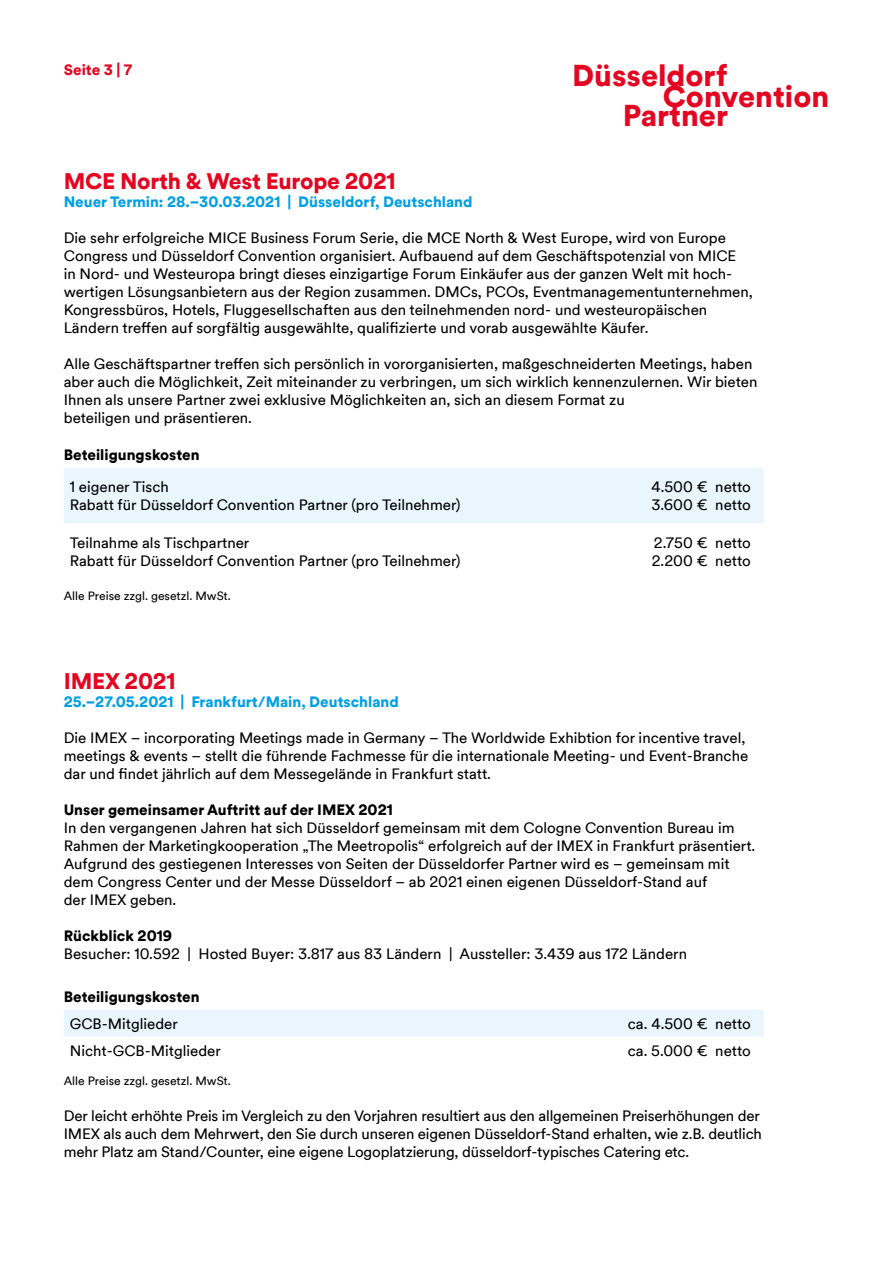
<style>
.page{position:relative;width:893px;height:1263px;background:#fff}
.page>*{position:absolute;margin:0;border:0;box-sizing:border-box;transform-origin:0 0}
.t1{font:900 30.15px "Duesseldorf Circular TT";color:#e40521}
.t2{font:900 22.5px "Duesseldorf Circular TT";letter-spacing:-.01em;color:#e40521}
.t3{font:15px/18px "Duesseldorf Circular TT";color:#000}
.t4{font:900 15px "Duesseldorf Circular TT";color:#009fe3}
.t5{font:900 15px "Duesseldorf Circular TT";color:#000}
.t6{font:900 15px "Duesseldorf Circular TT";color:#e40521}
.t7{font:12px "Duesseldorf Circular TT";color:#000}
</style>
<div class="page">
<div style="left:64px;top:1010px;width:700px;height:27px;background:#eaf6fe"></div>
<div style="left:64px;top:468px;width:700px;height:55px;background:#eaf6fe"></div>
<p class="t6" style="left:64px;top:60px;width:70px">Seite 3 | 7</p>
<h1 class="t1" style="left:572px;top:54px;width:157px">Düsseldorf</h1>
<h1 class="t1" style="left:663px;top:75px;width:168px">Convention</h1>
<h1 class="t1" style="left:623px;top:94px;width:107px">Partner</h1>
<h2 class="t2" style="left:64px;top:165px;width:333px">MCE North &amp; West Europe 2021</h2>
<p class="t4" style="left:64px;top:191px;width:410px">Neuer Termin: 28.–30.03.2021 | Düsseldorf, Deutschland</p>
<p class="t3" style="left:64px;top:228px;width:690px">Die sehr erfolgreiche MICE Business Forum Serie, die MCE North &amp; West Europe, wird von Europe Congress und Düsseldorf Convention organisiert. Aufbauend auf dem Geschäftspotenzial von MICE<br>in Nord- und Westeuropa bringt dieses einzigartige Forum Einkäufer aus der ganzen Welt mit hoch&shy;wertigen Lösungsanbietern aus der Region zusammen. DMCs, PCOs, Eventmanagementunternehmen, Kongressbüros, Hotels, Fluggesellschaften aus den teilnehmenden nord- und westeuropäischen Ländern treffen auf sorgfältig ausgewählte, qualifizierte und vorab ausgewählte Käufer.</p>
<p class="t3" style="left:64px;top:354px;width:695px">Alle Geschäftspartner treffen sich persönlich in vororganisierten, maßgeschneiderten Meetings, haben aber auch die Möglichkeit, Zeit miteinander zu verbringen, um sich wirklich kennenzulernen. Wir bieten Ihnen als unsere Partner zwei exklusive Möglichkeiten an, sich an diesem Format zu<br>beteiligen und präsentieren.</p>
<p class="t5" style="left:64px;top:444px;width:137px">Beteiligungskosten</p>
<p class="t3" style="left:70px;top:477px;width:392px">1 eigener Tisch<br>Rabatt für Düsseldorf Convention Partner (pro Teilnehmer)</p>
<p class="t3" style="left:651px;top:477px;width:101px">4.500 € netto<br>3.600 € netto</p>
<p class="t3" style="left:70px;top:533px;width:392px">Teilnahme als Tischpartner<br>Rabatt für Düsseldorf Convention Partner (pro Teilnehmer)</p>
<p class="t3" style="left:652px;top:533px;width:101px">2.750 € netto<br>2.200 € netto</p>
<p class="t7" style="left:64px;top:587px;width:169px">Alle Preise zzgl. gesetzl. MwSt.</p>
<h2 class="t2" style="left:64px;top:665px;width:113px">IMEX 2021</h2>
<p class="t4" style="left:64px;top:691px;width:336px">25.–27.05.2021 | Frankfurt/Main, Deutschland</p>
<p class="t3" style="left:64px;top:728px;width:686px">Die IMEX – incorporating Meetings made in Germany – The Worldwide Exhibtion for incentive travel, meetings &amp; events – stellt die führende Fachmesse für die internationale Meeting- und Event-Branche dar und findet jährlich auf dem Messegelände in Frankfurt statt.</p>
<p class="t5" style="left:64px;top:799px;width:331px">Unser gemeinsamer Auftritt auf der IMEX 2021</p>
<p class="t3" style="left:64px;top:818px;width:693px">In den vergangenen Jahren hat sich Düsseldorf gemeinsam mit dem Cologne Convention Bureau im Rahmen der Marketingkooperation „The Meetropolis“ erfolgreich auf der IMEX in Frankfurt präsentiert.<br>Aufgrund des gestiegenen Interesses von Seiten der Düsseldorfer Partner wird es – gemeinsam mit dem Congress Center und der Messe Düsseldorf – ab 2021 einen eigenen Düsseldorf-Stand auf<br>der IMEX geben.</p>
<p class="t5" style="left:64px;top:925px;width:110px">Rückblick 2019</p>
<p class="t3" style="left:64px;top:944px;width:625px">Besucher: 10.592 | Hosted Buyer: 3.817 aus 83 Ländern | Aussteller: 3.439 aus 172 Ländern</p>
<p class="t5" style="left:64px;top:986px;width:137px">Beteiligungskosten</p>
<p class="t3" style="left:70px;top:1014px;width:110px">GCB-Mitglieder</p>
<p class="t3" style="left:628px;top:1014px;width:124px">ca. 4.500 € netto</p>
<p class="t3" style="left:70px;top:1041px;width:153px">Nicht-GCB-Mitglieder</p>
<p class="t3" style="left:628px;top:1041px;width:125px">ca. 5.000 € netto</p>
<p class="t7" style="left:64px;top:1072px;width:169px">Alle Preise zzgl. gesetzl. MwSt.</p>
<p class="t3" style="left:64px;top:1106px;width:700px">Der leicht erhöhte Preis im Vergleich zu den Vorjahren resultiert aus den allgemeinen Preiserhöhungen der<br>IMEX als auch dem Mehrwert, den Sie durch unseren eigenen Düsseldorf-Stand erhalten, wie z.B. deutlich mehr Platz am Stand/Counter, eine eigene Logoplatzierung, düsseldorf-typisches Catering etc.</p>
</div>
